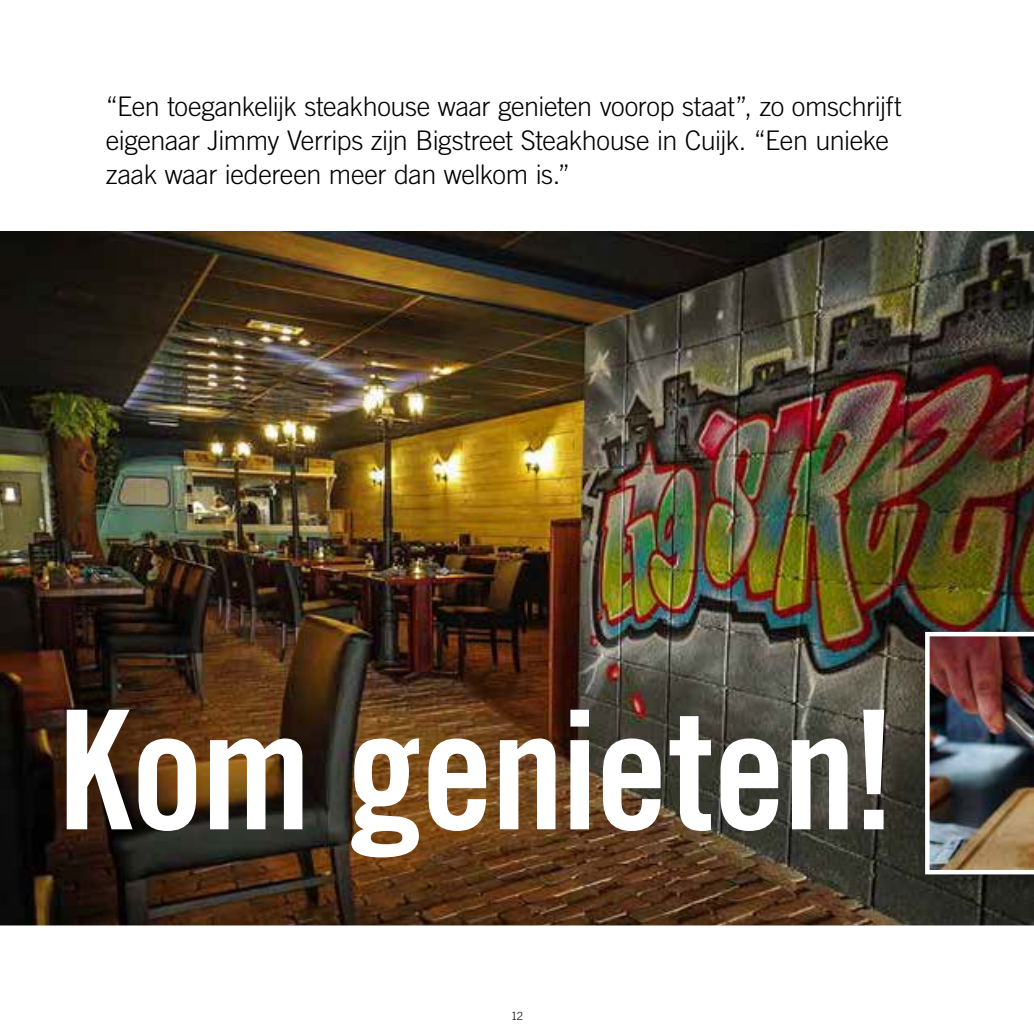
<style>
.page{position:relative;width:1034px;height:1034px;background:#fff}
.page>*{position:absolute;margin:0;border:0;box-sizing:border-box;transform-origin:0 0}
.t1{font:165.6px "Trade Gothic LT Std Bd Cn 20";letter-spacing:-.02em;color:#fff}
.t2{font:300 27px/33.8px "Trade Gothic LT Std";letter-spacing:-.015em;color:#000}
.t3{font:300 11.25px "Trade Gothic LT Std";color:#000}
</style>
<div class="page">
<img style="left:0;top:231px;width:1033px;height:694px">
<img style="left:1033px;top:625px;width:1px;height:268px">
<img style="left:918px;top:625px;width:115px;height:268px">
<img style="left:924px;top:631px;width:109px;height:243px">
<p class="t2" style="left:106px;top:89px;width:796px">“Een toegankelijk steakhouse waar genieten voorop staat”, zo omschrijft eigenaar Jimmy Verrips zijn Bigstreet Steakhouse in Cuijk. “Een unieke zaak waar iedereen meer dan welkom is.”</p>
<h1 class="t1" style="left:58px;top:669px;width:840px">Kom genieten!</h1>
<p class="t3" style="left:511px;top:1008px;width:13px">12</p>
</div>
